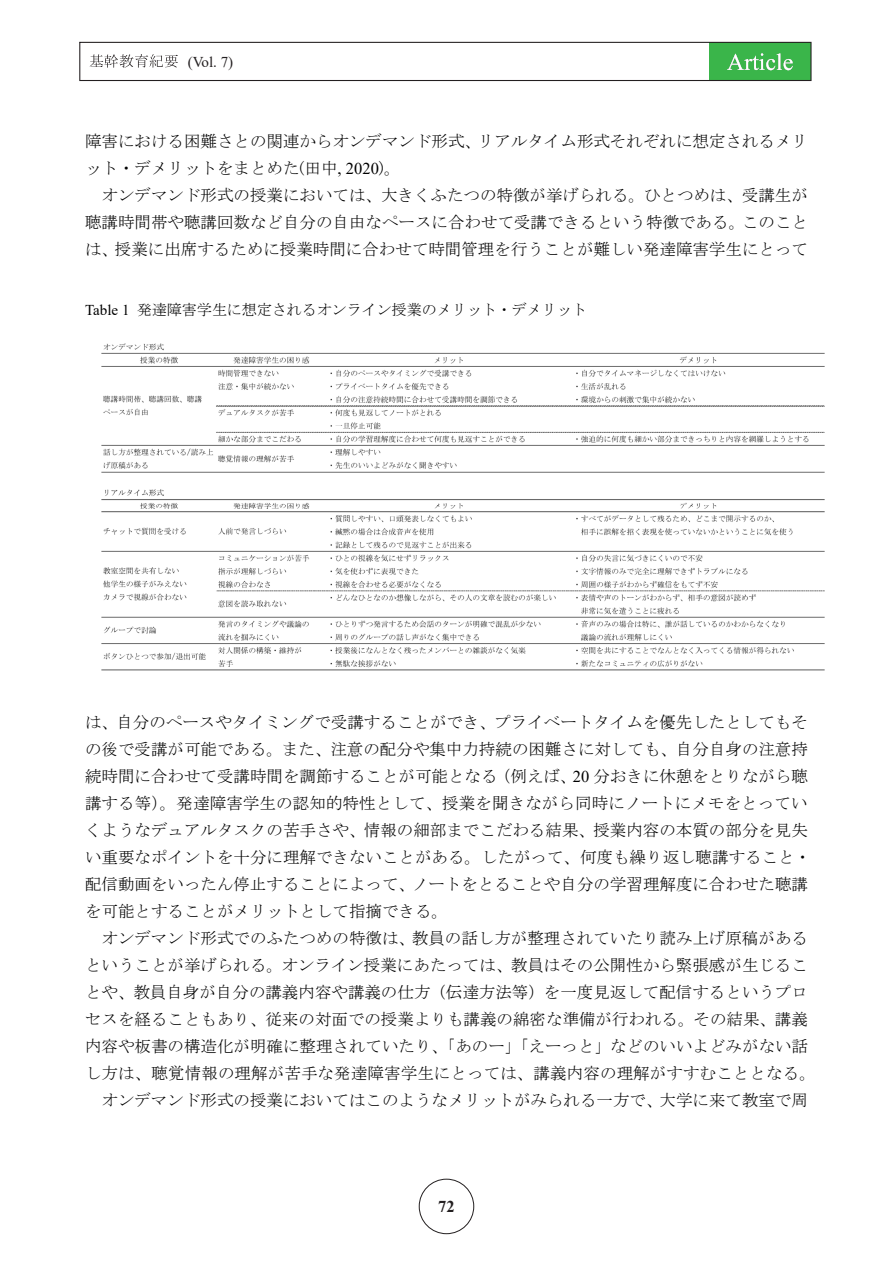
<style>
.page{position:relative;width:893px;height:1263px;background:#fff}
.page>*{position:absolute;margin:0;border:0;box-sizing:border-box;transform-origin:0 0}
.t1{font:16.5px/27px "MS Mincho";color:#000}
.t2{font:700 16.5px "Times New Roman";color:#231f20}
.t3{font:700 16.5px "Times New Roman";color:#000}
.t4{font:15px "MS Mincho";color:#000}
.t5{font:15px "Times New Roman";color:#231f20}
.t6{font:15px "Times New Roman";color:#000}
.s1{font-family:"MS P Mincho"}
.s2{font-family:"Times New Roman"}
</style>
<div class="page">
<img style="left:101px;top:343px;width:724px;height:327px">
<svg style="left:79px;top:42px;width:732px;height:39px"></svg>
<div style="left:183px;top:49px;width:55px;height:26px;background:#fff"></div>
<div style="left:419px;top:1179px;width:55px;height:55px;border:1px solid #231f20;border-radius:50%"></div>
<p class="t5" style="left:188px;top:51px;width:47px">(Vol. 7)</p>
<p class="t6" style="left:219px;top:51px;width:9px">x</p>
<p class="t1" style="left:85px;top:128px;width:724px">障害における困難さとの関連からオンデマンド形式、リアルタイム形式それぞれに想定されるメリット・デメリットをまとめた<span class="s1">(</span>田中<span class="s2">, 2020</span><span class="s1">)</span>。</p>
<p class="t1" style="left:85px;top:182px;width:724px;text-align:justify;text-indent:16px">オンデマンド形式の授業においては、大きくふたつの特徴が挙げられる。ひとつめは、受講生が聴講時間帯や聴講回数など自分の自由なペースに合わせて受講できるという特徴である。このことは、授業に出席するために授業時間に合わせて時間管理を行うことが難しい発達障害学生にとって</p>
<p class="t4" style="left:85px;top:302px;width:503px"><span class="s2">Table 1</span> 発達障害学生に想定されるオンライン授業のメリット・デメリット</p>
<p class="t1" style="left:85px;top:708px;width:727px">は、自分のペースやタイミングで受講することができ、プライベートタイムを優先したとしてもその後で受講が可能である。また、注意の配分や集中力持続の困難さに対しても、自分自身の注意持続時間に合わせて受講時間を調節することが可能となる（例えば、<span class="s2">20</span> 分おきに休憩をとりながら聴講する等）。発達障害学生の認知的特性として、授業を聞きながら同時にノートにメモをとっていくようなデュアルタスクの苦手さや、情報の細部までこだわる結果、授業内容の本質の部分を見失い重要なポイントを十分に理解できないことがある。したがって、何度も繰り返し聴講すること・配信動画をいったん停止することによって、ノートをとることや自分の学習理解度に合わせた聴講を可能とすることがメリットとして指摘できる。</p>
<p class="t1" style="left:85px;top:924px;width:732px;text-align:center">オンデマンド形式でのふたつめの特徴は、教員の話し方が整理されていたり読み上げ原稿がある<br>ということが挙げられる。オンライン授業にあたっては、教員はその公開性から緊張感が生じることや、教員自身が自分の講義内容や講義の仕方（伝達方法等）を一度見返して配信するというプロセスを経ることもあり、従来の対面での授業よりも講義の綿密な準備が行われる。その結果、講義内容や板書の構造化が明確に整理されていたり、「あのー」「えーっと」などのいいよどみがない話し方は、聴覚情報の理解が苦手な発達障害学生にとっては、講義内容の理解がすすむこととなる。オンデマンド形式の授業においてはこのようなメリットがみられる一方で、大学に来て教室で周</p>
<p class="t3" style="left:441px;top:1194px;width:10px">6</p>
<p class="t2" style="left:438px;top:1194px;width:18px">72</p>
</div>
